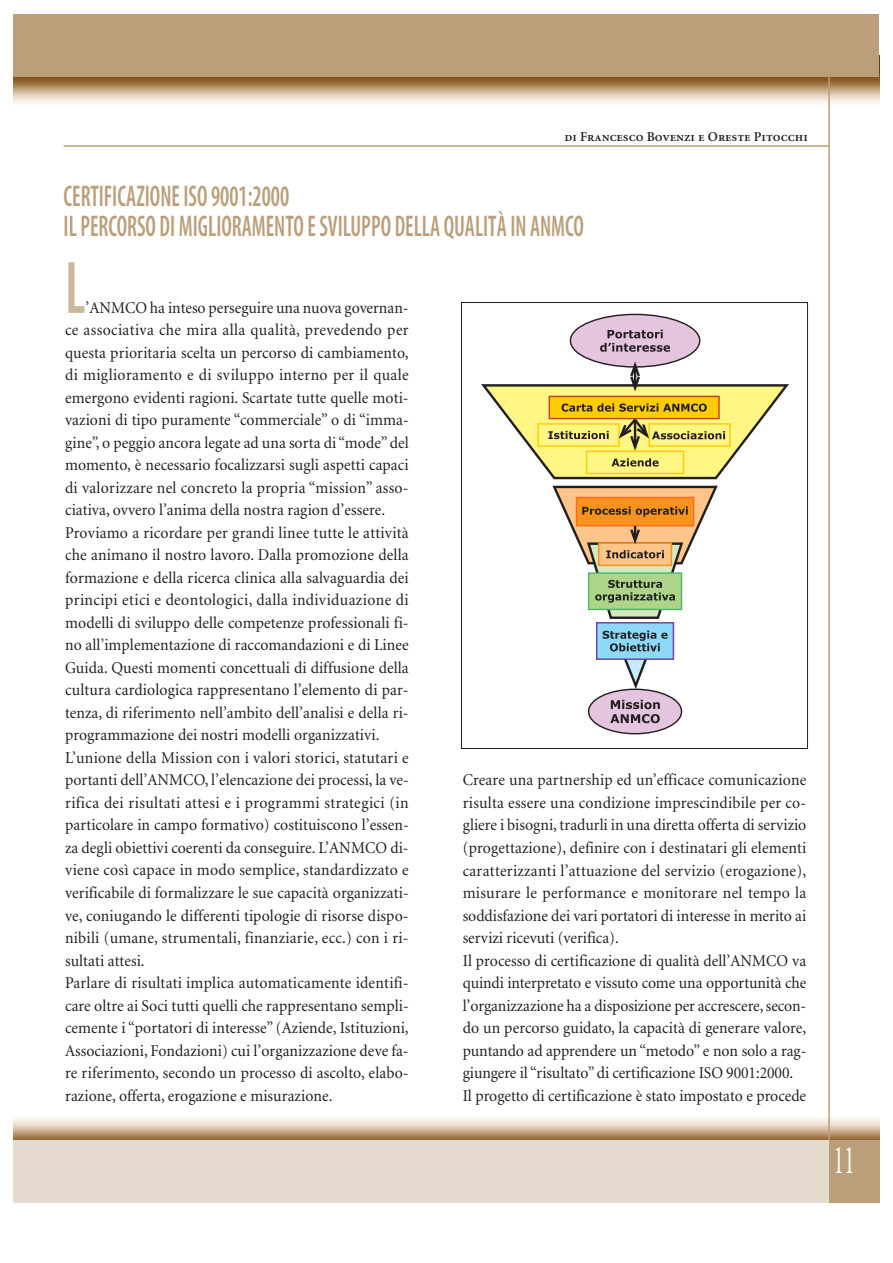
<style>
.page{position:relative;width:893px;height:1263px;background:#fff}
.page>*{position:absolute;margin:0;border:0;box-sizing:border-box;transform-origin:0 0}
.t1{font:75px "Myriad MM 565 300";color:#ccb69c;scale:.75 1}
.t2{font:40.5px "Minion";color:#fff;scale:.55 1}
.t3{font:30px/30px "Myriad MM 565 300";color:#bb9f7b;scale:.75 1}
.t4{font:16.5px/22.5px "Minion";letter-spacing:.005em;color:#231f20;scale:.95 1}
.t5{font:13.5px "Minion Semibold SC";color:#231f20}
</style>
<div class="page">
<img style="left:14px;top:1118px;width:865px;height:22px">
<img style="left:14px;top:77px;width:865px;height:27px">
<hr style="left:828px;top:15px;width:2px;height:1188px;background:#bb9f7b">
<hr style="left:64px;top:145px;width:765px;height:2px;background:#bb9f7b">
<div style="left:14px;top:15px;width:865px;height:62px;background:#bb9f7b"></div>
<div style="left:14px;top:1140px;width:815px;height:63px;background:#e4dacd"></div>
<div style="left:829px;top:1140px;width:50px;height:63px;background:#bb9f7b"></div>
<div style="left:588px;top:688px;width:94px;height:46px;background:#e4c4de;border:1px solid #231f20;border-radius:50%"></div>
<svg style="left:610px;top:700px;width:50px;height:23px"></svg>
<div style="left:570px;top:314px;width:130px;height:54px;background:#e4c4de;border:1px solid #231f20;border-radius:50%"></div>
<svg style="left:600px;top:330px;width:70px;height:22px"></svg>
<svg style="left:481px;top:358px;width:308px;height:334px"></svg>
<div style="left:461px;top:302px;width:347px;height:447px;border:1px solid #231f20"></div>
<p class="t5" style="left:564px;top:131px;width:245px">di Francesco Bovenzi e Oreste Pitocchi</p>
<h3 class="t3" style="left:64px;top:184px;width:695px">CERTIFICAZIONE ISO 9001:2000<br>IL PERCORSO DI MIGLIORAMENTO E SVILUPPO DELLA QUALITÀ IN ANMCO</h3>
<h1 class="t1" style="left:65px;top:259px;width:29px">L</h1>
<p class="t4" style="left:65px;top:298px;width:363px;text-indent:20px">’ANMCO ha inteso perseguire una nuova governan&shy;ce associativa che mira alla qualità, prevedendo per questa prioritaria scelta un percorso di cambiamento, di miglioramento e di sviluppo interno per il quale emergono evidenti ragioni. Scartate tutte quelle moti&shy;vazioni di tipo puramente “commerciale” o di “imma&shy;gine”, o peggio ancora legate ad una sorta di “mode” del momento, è necessario focalizzarsi sugli aspetti capaci di valorizzare nel concreto la propria “mission” asso&shy;ciativa, ovvero l’anima della nostra ragion d’essere.<br>Proviamo a ricordare per grandi linee tutte le attività che animano il nostro lavoro. Dalla promozione della formazione e della ricerca clinica alla salvaguardia dei principi etici e deontologici, dalla individuazione di modelli di sviluppo delle competenze professionali fi&shy;no all’implementazione di raccomandazioni e di Linee Guida. Questi momenti concettuali di diffusione della cultura cardiologica rappresentano l’elemento di par&shy;tenza, di riferimento nell’ambito dell’analisi e della ri&shy;programmazione dei nostri modelli organizzativi.<br>L’unione della Mission con i valori storici, statutari e portanti dell’ANMCO, l’elencazione dei processi, la ve&shy;rifica dei risultati attesi e i programmi strategici (in particolare in campo formativo) costituiscono l’essen&shy;za degli obiettivi coerenti da conseguire. L’ANMCO di&shy;viene così capace in modo semplice, standardizzato e verificabile di formalizzare le sue capacità organizzati&shy;ve, coniugando le differenti tipologie di risorse dispo&shy;nibili (umane, strumentali, finanziarie, ecc.) con i ri&shy;sultati attesi.<br>Parlare di risultati implica automaticamente identifi&shy;care oltre ai Soci tutti quelli che rappresentano sempli&shy;cemente i “portatori di interesse” (Aziende, Istituzioni, Associazioni, Fondazioni) cui l’organizzazione deve fa&shy;re riferimento, secondo un processo di ascolto, elabo&shy;razione, offerta, erogazione e misurazione.</p>
<p class="t4" style="left:463px;top:770px;width:363px">Creare una partnership ed un’efficace comunicazione risulta essere una condizione imprescindibile per co&shy;gliere i bisogni, tradurli in una diretta offerta di servizio (progettazione), definire con i destinatari gli elementi caratterizzanti l’attuazione del servizio (erogazione), misurare le performance e monitorare nel tempo la soddisfazione dei vari portatori di interesse in merito ai servizi ricevuti (verifica).<br>Il processo di certificazione di qualità dell’ANMCO va quindi interpretato e vissuto come una opportunità che l’organizzazione ha a disposizione per accrescere, secon&shy;do un percorso guidato, la capacità di generare valore, puntando ad apprendere un “metodo” e non solo a rag&shy;giungere il “risultato” di certificazione ISO 9001:2000.<br>Il progetto di certificazione è stato impostato e procede</p>
<h2 class="t2" style="left:833px;top:1144px;width:40px">11</h2>
</div>
